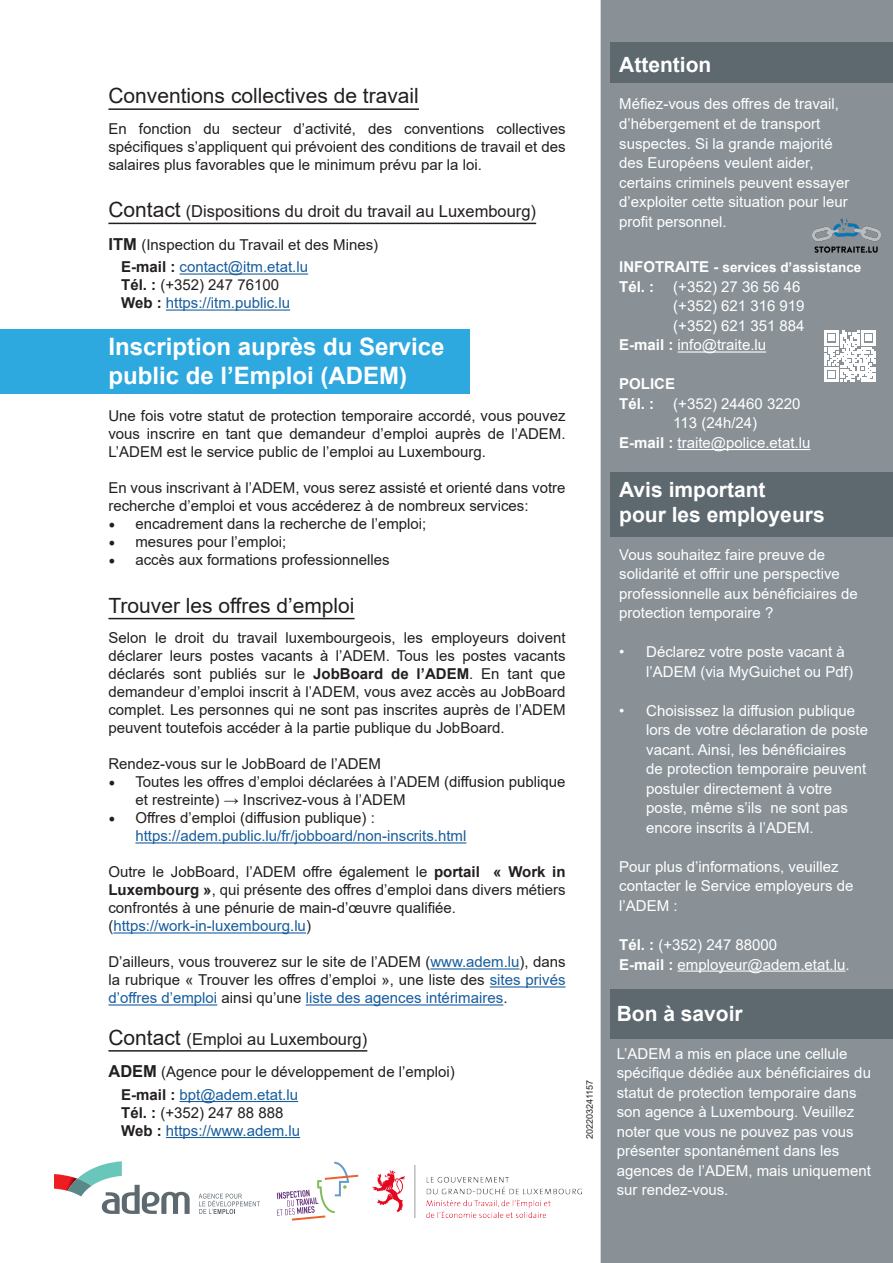
<style>
.page{position:relative;width:893px;height:1263px;background:#fff}
.page>*{position:absolute;margin:0;border:0;box-sizing:border-box;transform-origin:0 0}
.Header_3{font:700 24px/28.8px "Arial";color:#fff}
.Header_3-2{font:21px "Arial";color:#231f20}
.t1{font:700 21px "Arial";color:#fff}
.Header_3-3{font:16.5px "Arial";color:#231f20}
.t2{font:15px/18px "Arial";color:#231f20;text-align:justify}
.t3{font:15px/19.5px "Arial";color:#fff}
.t4{font:15px/18px "Arial";color:#175d9e}
.t5{font:700 15px "Arial";color:#fff}
.t6{font:700 13.5px "Arial";color:#fff}
.t7{font:9px "Arial";color:#231f20}
.s1{font-size:21px}
.s2{font-weight:700;font-size:16.5px}
.s3{font-weight:700;color:#231f20}
.s4{font-weight:700}
.s5{font-family:"Minion Pro";font-size:18px}
.s6{font-family:"Minion Pro";font-size:18px;color:#231f20}
.s7{color:#231f20}
.s8{color:#175d9e}
.s9{font-size:15px}
</style>
<div class="page">
<div style="left:601px;top:0;width:292px;height:1263px;background:#899197"></div>
<div style="left:611px;top:989px;width:282px;height:49px;background:#5d686f"></div>
<div style="left:611px;top:472px;width:282px;height:65px;background:#5d686f"></div>
<div style="left:0;top:329px;width:470px;height:65px;background:#2ea9e0"></div>
<hr style="left:108px;top:108px;width:311px;height:2px;background:#231f20">
<hr style="left:108px;top:223px;width:428px;height:1px;background:#231f20">
<hr style="left:180px;top:273px;width:128px;height:2px;background:#175d9e">
<hr style="left:166px;top:309px;width:124px;height:2px;background:#175d9e">
<svg style="left:277px;top:1162px;width:81px;height:58px"></svg>
<svg style="left:54px;top:1161px;width:136px;height:53px"></svg>
<svg style="left:199px;top:1193px;width:61px;height:21px"></svg>
<hr style="left:678px;top:970px;width:167px;height:2px;background:#fff">
<hr style="left:678px;top:351px;width:88px;height:2px;background:#fff">
<hr style="left:678px;top:449px;width:132px;height:1px;background:#fff">
<img style="left:812px;top:218px;width:69px;height:37px">
<svg style="left:824px;top:331px;width:51px;height:51px"></svg>
<img style="left:373px;top:1165px;width:209px;height:52px">
<hr style="left:108px;top:618px;width:247px;height:1px;background:#231f20">
<hr style="left:135px;top:842px;width:331px;height:1px;background:#175d9e">
<hr style="left:113px;top:932px;width:193px;height:1px;background:#175d9e">
<hr style="left:430px;top:968px;width:90px;height:1px;background:#175d9e">
<hr style="left:490px;top:986px;width:76px;height:1px;background:#175d9e">
<hr style="left:108px;top:1004px;width:109px;height:1px;background:#175d9e">
<hr style="left:306px;top:1004px;width:197px;height:1px;background:#175d9e">
<hr style="left:108px;top:1050px;width:259px;height:1px;background:#231f20">
<hr style="left:180px;top:1101px;width:118px;height:1px;background:#175d9e">
<hr style="left:166px;top:1137px;width:134px;height:1px;background:#175d9e">
<div style="left:611px;top:43px;width:282px;height:40px;background:#5d686f"></div>
<p class="Header_3-2" style="left:108px;top:81px;width:312px">Conventions collectives de travail</p>
<p class="t2" style="left:108px;top:120px;width:459px">En fonction du secteur d’activité, des conventions collectives spécifiques s’appliquent qui prévoient des conditions de travail et des salaires plus favorables que le minimum prévu par la loi.</p>
<p class="Header_3-3" style="left:108px;top:200px;width:429px"><span class="s1">Contact</span> (Dispositions du droit du travail au Luxembourg)</p>
<p class="t2" style="left:108px;top:236px;width:271px"><span class="s2">ITM</span> (Inspection du Travail et des Mines)</p>
<p class="t4" style="left:121px;top:258px;width:188px"><span class="s3">E-mail :</span> contact@itm.etat.lu</p>
<p class="t2" style="left:121px;top:276px;width:159px"><span class="s4">Tél. :</span> (+352) 247 76100</p>
<p class="t4" style="left:121px;top:294px;width:170px"><span class="s3">Web :</span> https://itm.public.lu</p>
<p class="Header_3" style="left:108px;top:332px;width:338px">Inscription auprès du Service public de l’Emploi (ADEM)</p>
<p class="t2" style="left:108px;top:407px;width:459px">Une fois votre statut de protection temporaire accordé, vous pouvez vous inscrire en tant que demandeur d’emploi auprès de l’ADEM.<br>L’ADEM est le service public de l’emploi au Luxembourg.</p>
<p class="t2" style="left:108px;top:479px;width:459px">En vous inscrivant à l’ADEM, vous serez assisté et orienté dans votre recherche d’emploi et vous accéderez à de nombreux services:</p>
<p class="t2" style="left:108px;top:515px;width:319px"><span class="s5">•</span> encadrement dans la recherche de l’emploi;</p>
<p class="t2" style="left:108px;top:533px;width:179px"><span class="s5">•</span> mesures pour l’emploi;</p>
<p class="t2" style="left:108px;top:551px;width:283px"><span class="s5">•</span> accès aux formations professionnelles</p>
<p class="Header_3-2" style="left:108px;top:591px;width:248px">Trouver les offres d’emploi</p>
<p class="t2" style="left:108px;top:629px;width:459px">Selon le droit du travail luxembourgeois, les employeurs doivent déclarer leurs postes vacants à l’ADEM. Tous les postes vacants déclarés sont publiés sur le <span class="s4">JobBoard de l’ADEM</span>. En tant que demandeur d’emploi inscrit à l’ADEM, vous avez accès au JobBoard complet. Les personnes qui ne sont pas inscrites auprès de l’ADEM peuvent toutefois accéder à la partie publique du JobBoard.</p>
<p class="t2" style="left:108px;top:755px;width:274px">Rendez-vous sur le JobBoard de l’ADEM</p>
<p class="t2" style="left:135px;top:773px;width:432px;text-indent:-27px"><span class="s5">•</span> Toutes les offres d’emploi déclarées à l’ADEM (diffusion publique et restreinte) → Inscrivez-vous à l’ADEM</p>
<p class="t4" style="left:135px;top:809px;width:332px;text-indent:-27px"><span class="s6">•</span> <span class="s7">Offres d’emploi (diffusion publique) : </span>https://adem.public.lu/fr/jobboard/non-inscrits.html</p>
<p class="t2" style="left:108px;top:863px;width:459px">Outre le JobBoard, l’ADEM offre également le <span class="s4">portail « Work in Luxembourg »</span>, qui présente des offres d’emploi dans divers métiers confrontés à une pénurie de main-d’œuvre qualifiée.</p>
<p class="t4" style="left:108px;top:917px;width:204px"><span class="s7">(</span>https://work-in-luxembourg.lu<span class="s7">)</span></p>
<p class="t2" style="left:108px;top:953px;width:459px">D’ailleurs, vous trouverez sur le site de l’ADEM (<span class="s8">www.adem.lu</span>), dans la rubrique « Trouver les offres d’emploi », une liste des <span class="s8">sites privés d’offres d’emploi</span> ainsi qu’une <span class="s8">liste des agences intérimaires</span>.</p>
<p class="Header_3-3" style="left:108px;top:1028px;width:260px"><span class="s1">Contact</span> (Emploi au Luxembourg)</p>
<p class="t2" style="left:108px;top:1063px;width:348px"><span class="s2">ADEM</span> (Agence pour le développement de l’emploi)</p>
<p class="t4" style="left:121px;top:1085px;width:178px"><span class="s3">E-mail :</span> bpt@adem.etat.lu</p>
<p class="t2" style="left:121px;top:1103px;width:164px"><span class="s4">Tél. :</span> (+352) 247 88 888</p>
<p class="t4" style="left:121px;top:1121px;width:180px"><span class="s3">Web :</span> https://www.adem.lu</p>
<p class="t7" style="left:583px;top:1139px;width:61px;rotate:-90deg">202203241157</p>
<p class="t1" style="left:619px;top:50px;width:94px">Attention</p>
<p class="t3" style="left:619px;top:94px;width:232px">Méfiez-vous des offres de travail, d’hébergement et de transport suspectes. Si la grande majorité des Européens veulent aider, certains criminels peuvent essayer d’exploiter cette situation pour leur profit personnel.</p>
<p class="t6" style="left:619px;top:258px;width:244px"><span class="s9">INFOTRAITE -</span> services d’assistance</p>
<p class="t5" style="left:619px;top:276px;width:37px">Tél. :</p>
<p class="t3" style="left:673px;top:277px;width:129px">(+352) 27 36 56 46</p>
<p class="t3" style="left:673px;top:296px;width:133px">(+352) 621 316 919</p>
<p class="t3" style="left:673px;top:316px;width:133px">(+352) 621 351 884</p>
<p class="t3" style="left:619px;top:335px;width:148px"><span class="s4">E-mail :</span> info@traite.lu</p>
<p class="t5" style="left:619px;top:374px;width:57px">POLICE</p>
<p class="t5" style="left:619px;top:393px;width:37px">Tél. :</p>
<p class="t3" style="left:673px;top:394px;width:129px">(+352) 24460 3220</p>
<p class="t3" style="left:673px;top:413px;width:85px">113 (24h/24)</p>
<p class="t3" style="left:619px;top:433px;width:193px"><span class="s4">E-mail :</span> traite@police.etat.lu</p>
<p class="t1" style="left:619px;top:475px;width:148px">Avis important</p>
<p class="t1" style="left:619px;top:500px;width:207px">pour les employeurs</p>
<p class="t3" style="left:619px;top:545px;width:240px">Vous souhaitez faire preuve de solidarité et offrir une perspective professionnelle aux bénéficiaires de protection temporaire ?</p>
<p class="t3" style="left:646px;top:642px;width:208px;text-indent:-27px">• Déclarez votre poste vacant à l’ADEM (via MyGuichet ou Pdf)</p>
<p class="t3" style="left:646px;top:701px;width:223px;text-indent:-27px">• Choisissez la diffusion publique lors de votre déclaration de poste vacant. Ainsi, les bénéficiaires<br>de protection temporaire peuvent postuler directement à votre poste, même s’ils ne sont pas encore inscrits à l’ADEM.</p>
<p class="t3" style="left:619px;top:857px;width:236px">Pour plus d’informations, veuillez contacter le Service employeurs de l’ADEM :</p>
<p class="t3" style="left:619px;top:935px;width:159px"><span class="s4">Tél. :</span> (+352) 247 88000</p>
<p class="t3" style="left:619px;top:954px;width:232px"><span class="s4">E-mail :</span> employeur@adem.etat.lu.</p>
<p class="t1" style="left:617px;top:999px;width:128px">Bon à savoir</p>
<p class="t3" style="left:617px;top:1044px;width:256px">L’ADEM a mis en place une cellule spécifique dédiée aux bénéficiaires du statut de protection temporaire dans son agence à Luxembourg. Veuillez noter que vous ne pouvez pas vous présenter spontanément dans les agences de l’ADEM, mais uniquement sur rendez-vous.</p>
</div>
